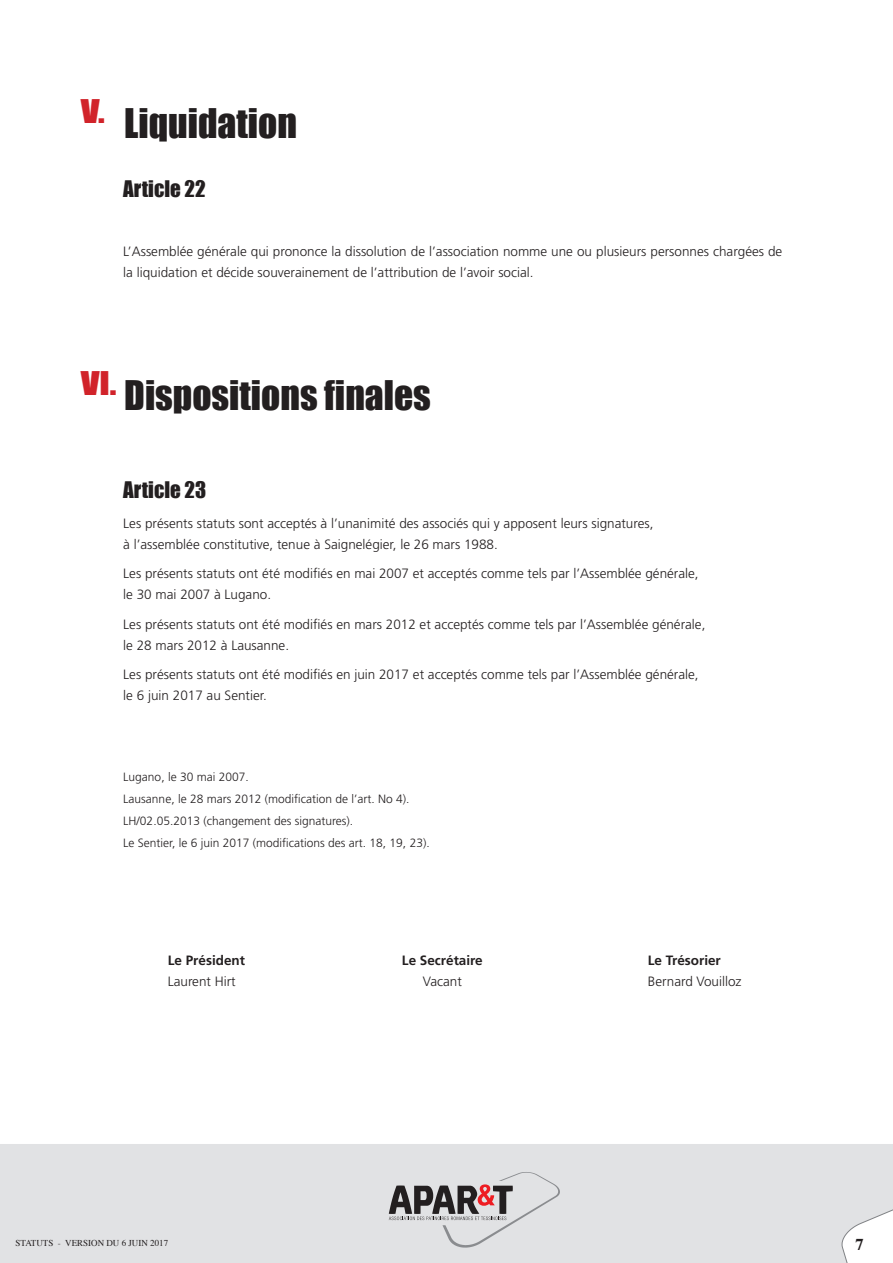
<style>
.page{position:relative;width:893px;height:1263px;background:#fff}
.page>*{position:absolute;margin:0;border:0;box-sizing:border-box;transform-origin:0 0}
.t1{font:37.5px "Impact";color:#231f20}
.t2{font:21px "Impact";color:#231f20}
.t3{font:700 16.5px "Times";color:#231f20}
.t4{font:300 13.5px/21px "Frutiger";color:#231f20}
.t5{font:700 13.5px "Frutiger";color:#231f20}
.t6{font:300 12px/22px "Frutiger";color:#231f20}
.t7{font:9px "Times";color:#231f20}
</style>
<div class="page">
<div style="left:0;top:1144px;width:893px;height:119px;background:#e1e2e4"></div>
<svg style="left:841px;top:1183px;width:52px;height:80px"></svg>
<svg style="left:389px;top:1172px;width:171px;height:76px;background:#c2c0c2"></svg>
<h1 class="t1" style="left:81px;top:94px;width:218px"><sup>V.</sup> Liquidation</h1>
<h2 class="t2" style="left:123px;top:172px;width:84px">Article 22</h2>
<p class="t4" style="left:123px;top:241px;width:661px">L’Assemblée générale qui prononce la dissolution de l’association nomme une ou plusieurs personnes chargées de la liquidation et décide souverainement de l’attribution de l’avoir social.</p>
<h1 class="t1" style="left:81px;top:366px;width:352px"><sup>VI.</sup> Dispositions finales</h1>
<h2 class="t2" style="left:123px;top:474px;width:84px">Article 23</h2>
<p class="t4" style="left:123px;top:513px;width:532px">Les présents statuts sont acceptés à l’unanimité des associés qui y apposent leurs signatures, à l’assemblée constitutive, tenue à Saignelégier, le 26 mars 1988.</p>
<p class="t4" style="left:123px;top:563px;width:577px">Les présents statuts ont été modifiés en mai 2007 et acceptés comme tels par l’Assemblée générale, le 30 mai 2007 à Lugano.</p>
<p class="t4" style="left:123px;top:614px;width:584px">Les présents statuts ont été modifiés en mars 2012 et acceptés comme tels par l’Assemblée générale, le 28 mars 2012 à Lausanne.</p>
<p class="t4" style="left:123px;top:664px;width:577px">Les présents statuts ont été modifiés en juin 2017 et acceptés comme tels par l’Assemblée générale, le 6 juin 2017 au Sentier.</p>
<p class="t6" style="left:123px;top:766px;width:308px">Lugano, le 30 mai 2007.<br>Lausanne, le 28 mars 2012 (modification de l’art. No 4).<br>LH/02.05.2013 (changement des signatures).<br>Le Sentier, le 6 juin 2017 (modifications des art. 18, 19, 23).</p>
<p class="t5" style="left:168px;top:953px;width:79px">Le Président</p>
<p class="t5" style="left:402px;top:953px;width:82px">Le Secrétaire</p>
<p class="t5" style="left:648px;top:953px;width:75px">Le Trésorier</p>
<p class="t4" style="left:168px;top:971px;width:70px">Laurent Hirt</p>
<p class="t4" style="left:423px;top:971px;width:41px">Vacant</p>
<p class="t4" style="left:648px;top:971px;width:95px">Bernard Vouilloz</p>
<p class="t7" style="left:16px;top:1235px;width:154px">STATUTS - VERSION DU 6 JUIN 2017</p>
<p class="t3" style="left:855px;top:1229px;width:10px">7</p>
</div>
